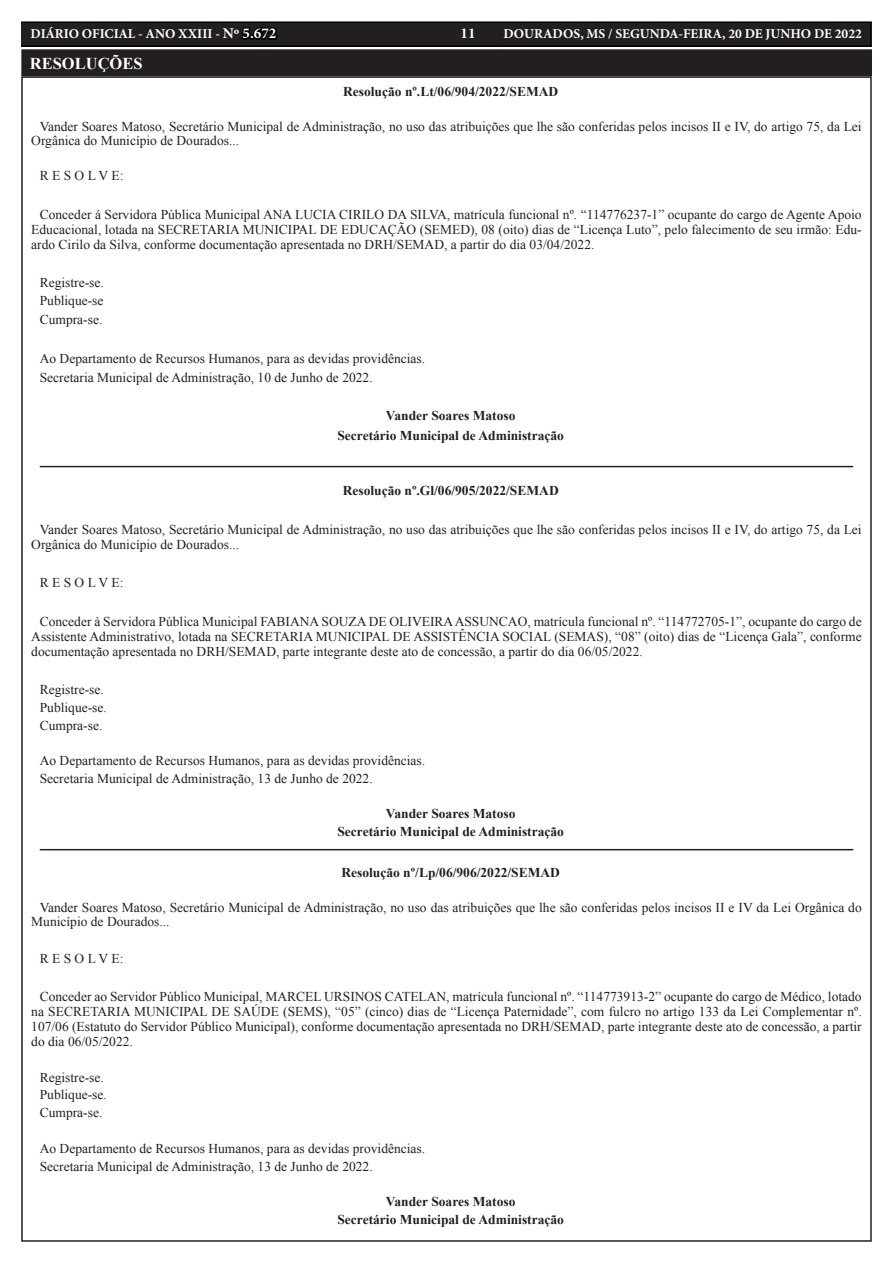
<style>
.page{position:relative;width:893px;height:1263px;background:#fff}
.page>*{position:absolute;margin:0;border:0;box-sizing:border-box;transform-origin:0 0}
.TEXTO{font:700 16.5px "Times New Roman";color:#fff}
.t1{font:700 15px "Minion Pro";color:#fff}
.TEXTO-2{font:13.5px/15px "Times New Roman";color:#231f20}
.TEXTO-3{font:700 13.5px "Times New Roman";color:#231f20}
.t2{font:700 13.5px "Minion Pro";color:#fff}
.s1{font-size:15px}
.s2{font-size:15px;color:#000}
</style>
<div class="page">
<div style="left:21px;top:22px;width:850px;height:24px;background:#231f20"></div>
<div style="left:21px;top:21px;width:851px;height:26px;border:2px solid #000"></div>
<hr style="left:40px;top:466px;width:813px;height:1px;background:#231f20">
<hr style="left:40px;top:849px;width:813px;height:1px;background:#231f20">
<div style="left:23px;top:51px;width:847px;height:23px;background:#231f20"></div>
<div style="left:21px;top:49px;width:851px;height:27px;border:4px solid #231f20"></div>
<p class="t2" style="left:31px;top:25px;width:247px">DIÁRIO OFICIAL - ANO XXIII - <span class="s1">Nº</span> <span class="s2">5.672</span></p>
<p class="t1" style="left:461px;top:23px;width:17px">11</p>
<p class="t2" style="left:503px;top:25px;width:360px">DOURADOS, MS / SEGUNDA-FEIRA, 20 DE JUNHO DE 2022</p>
<p class="TEXTO" style="left:30px;top:52px;width:114px">RESOLUÇÕES</p>
<p class="TEXTO-3" style="left:343px;top:82px;width:217px">Resolução nº.Lt/06/904/2022/SEMAD</p>
<p class="TEXTO-2" style="left:31px;top:120px;width:832px;line-height:13.5px;text-indent:9px">Vander Soares Matoso, Secretário Municipal de Administração, no uso das atribuições que lhe são conferidas pelos incisos II e IV, do artigo 75, da Lei<br>Orgânica do Município de Dourados...</p>
<p class="TEXTO-2" style="left:40px;top:168px;width:85px">R E S O L V E:</p>
<p class="TEXTO-2" style="left:31px;top:206px;width:832px;text-align:justify;text-indent:9px">Conceder á Servidora Pública Municipal ANA LUCIA CIRILO DA SILVA, matrícula funcional nº. “114776237-1” ocupante do cargo de Agente Apoio Educacional, lotada na SECRETARIA MUNICIPAL DE EDUCAÇÃO (SEMED), 08 (oito) dias de “Licença Luto”, pelo falecimento de seu irmão: Edu&shy;ardo Cirilo da Silva, conforme documentação apresentada no DRH/SEMAD, a partir do dia 03/04/2022.</p>
<p class="TEXTO-2" style="left:40px;top:275px;width:66px">Registre-se.</p>
<p class="TEXTO-2" style="left:40px;top:293px;width:65px">Publique-se</p>
<p class="TEXTO-2" style="left:40px;top:312px;width:64px">Cumpra-se.</p>
<p class="TEXTO-2" style="left:40px;top:350px;width:387px">Ao Departamento de Recursos Humanos, para as devidas providências.</p>
<p class="TEXTO-2" style="left:40px;top:370px;width:334px">Secretaria Municipal de Administração, 10 de Junho de 2022.</p>
<p class="TEXTO-3" style="left:386px;top:406px;width:131px">Vander Soares Matoso</p>
<p class="TEXTO-3" style="left:337px;top:426px;width:228px">Secretário Municipal de Administração</p>
<p class="TEXTO-3" style="left:343px;top:481px;width:217px">Resolução nº.Gl/06/905/2022/SEMAD</p>
<p class="TEXTO-2" style="left:31px;top:521px;width:832px;text-indent:9px">Vander Soares Matoso, Secretário Municipal de Administração, no uso das atribuições que lhe são conferidas pelos incisos II e IV, do artigo 75, da Lei<br>Orgânica do Município de Dourados...</p>
<p class="TEXTO-2" style="left:40px;top:575px;width:85px">R E S O L V E:</p>
<p class="TEXTO-2" style="left:31px;top:613px;width:832px;text-align:justify;text-indent:9px">Conceder à Servidora Pública Municipal FABIANA SOUZA DE OLIVEIRA ASSUNCAO, matrícula funcional nº. “114772705-1”, ocupante do cargo de Assistente Administrativo, lotada na SECRETARIA MUNICIPAL DE ASSISTÊNCIA SOCIAL (SEMAS), “08” (oito) dias de “Licença Gala”, conforme documentação apresentada no DRH/SEMAD, parte integrante deste ato de concessão, a partir do dia 06/05/2022.</p>
<p class="TEXTO-2" style="left:40px;top:682px;width:66px">Registre-se.</p>
<p class="TEXTO-2" style="left:40px;top:700px;width:69px">Publique-se.</p>
<p class="TEXTO-2" style="left:40px;top:717px;width:64px">Cumpra-se.</p>
<p class="TEXTO-2" style="left:40px;top:753px;width:387px">Ao Departamento de Recursos Humanos, para as devidas providências.</p>
<p class="TEXTO-2" style="left:40px;top:771px;width:334px">Secretaria Municipal de Administração, 13 de Junho de 2022.</p>
<p class="TEXTO-3" style="left:386px;top:804px;width:131px">Vander Soares Matoso</p>
<p class="TEXTO-3" style="left:337px;top:822px;width:228px">Secretário Municipal de Administração</p>
<p class="TEXTO-3" style="left:341px;top:863px;width:220px">Resolução nº/Lp/06/906/2022/SEMAD</p>
<p class="TEXTO-2" style="left:31px;top:901px;width:832px;line-height:13.5px;text-indent:9px">Vander Soares Matoso, Secretário Municipal de Administração, no uso das atribuições que lhe são conferidas pelos incisos II e IV da Lei Orgânica do<br>Município de Dourados...</p>
<p class="TEXTO-2" style="left:40px;top:950px;width:85px">R E S O L V E:</p>
<p class="TEXTO-2" style="left:31px;top:989px;width:832px;text-align:justify;text-indent:9px">Conceder ao Servidor Público Municipal, MARCEL URSINOS CATELAN, matrícula funcional nº. “114773913-2” ocupante do cargo de Médico, lotado na SECRETARIA MUNICIPAL DE SAÚDE (SEMS), “05” (cinco) dias de “Licença Paternidade”, com fulcro no artigo 133 da Lei Complementar nº.<br>107/06 (Estatuto do Servidor Público Municipal), conforme documentação apresentada no DRH/SEMAD, parte integrante deste ato de concessão, a partir do dia 06/05/2022.</p>
<p class="TEXTO-2" style="left:40px;top:1069px;width:66px">Registre-se.</p>
<p class="TEXTO-2" style="left:40px;top:1087px;width:69px">Publique-se.</p>
<p class="TEXTO-2" style="left:40px;top:1105px;width:64px">Cumpra-se.</p>
<p class="TEXTO-2" style="left:40px;top:1140px;width:387px">Ao Departamento de Recursos Humanos, para as devidas providências.</p>
<p class="TEXTO-2" style="left:40px;top:1158px;width:334px">Secretaria Municipal de Administração, 13 de Junho de 2022.</p>
<p class="TEXTO-3" style="left:386px;top:1192px;width:131px">Vander Soares Matoso</p>
<p class="TEXTO-3" style="left:337px;top:1210px;width:228px">Secretário Municipal de Administração</p>
</div>
